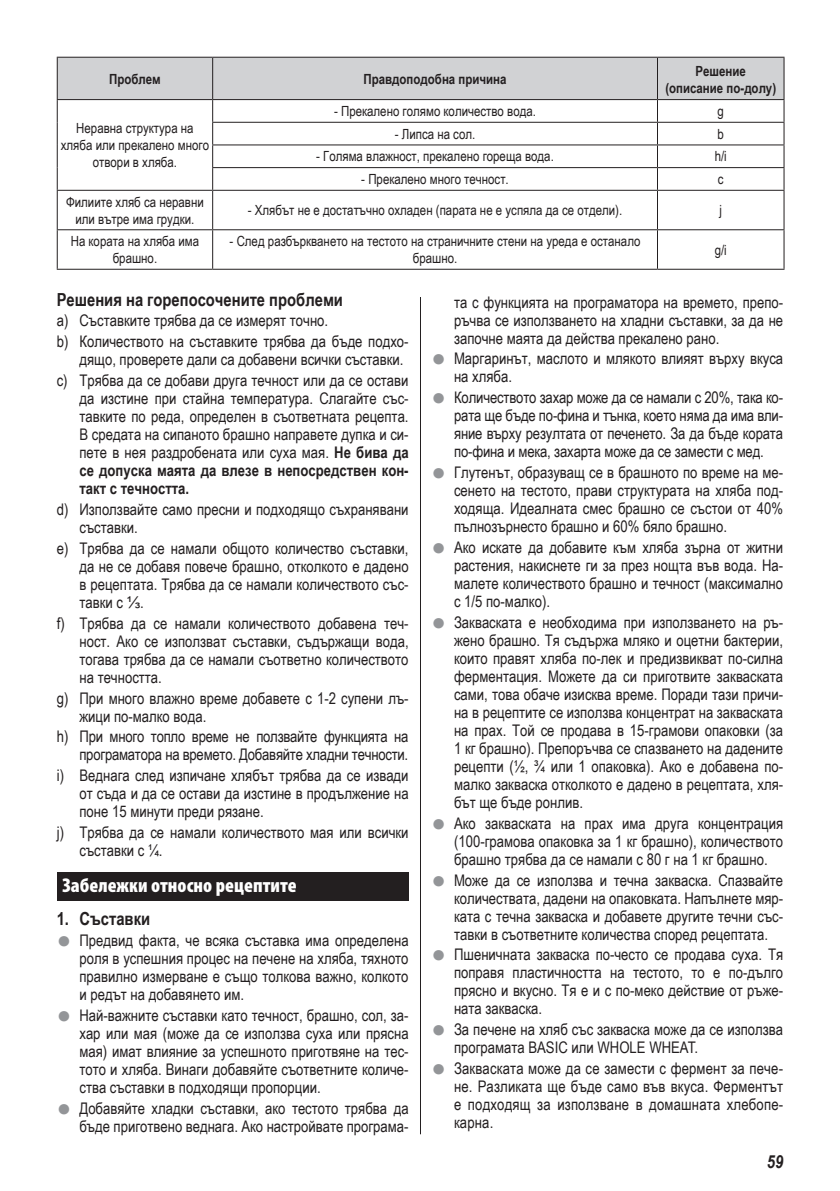
<style>
.page{position:relative;width:840px;height:1191px;background:#fff}
.page>*{position:absolute;margin:0;border:0;box-sizing:border-box;transform-origin:0 0}
.TYTUŁY{font:900 condensed 20px "Myriad Pro";letter-spacing:.005em;color:#fff}
.podtytuł{font:700 18px "Arial Narrow";color:#231f20}
.t1{font:italic 700 18px "Arial Narrow";color:#231f20}
.NORMALNY_kropka{font:16px/18px "Arial Narrow";color:#231f20;text-align:justify}
.Normalny_num_a__b__c{font:16px/18px "Arial Narrow";color:#231f20}
.NORMALNY{font:14px/16.8px "Arial Narrow";color:#231f20;text-align:center}
.NORMALNY-2{font:700 14px/16.8px "Arial Narrow";color:#231f20;text-align:center}
.s1{font-weight:700}
.s2{font-family:"Arial"}
.s3{font-family:"Arial";font-size:24px;color:#939598}
</style>
<div class="page">
<hr style="left:420px;top:57px;width:1px;height:1077px;background:#231f20">
<div style="left:57px;top:872px;width:351px;height:28px;background:#231f20"></div>
<div style="left:414px;top:38px;width:14px;height:259px;background:#fff"></div>
<svg style="left:57px;top:58px;width:727px;height:132px"></svg>
<hr style="left:57px;top:190px;width:155px;height:1px;background:#231f20">
<hr style="left:57px;top:191px;width:1px;height:38px;background:#231f20">
<hr style="left:212px;top:190px;width:445px;height:1px;background:#231f20">
<hr style="left:212px;top:191px;width:1px;height:38px;background:#231f20">
<hr style="left:657px;top:190px;width:127px;height:1px;background:#231f20">
<hr style="left:656px;top:191px;width:1px;height:38px;background:#231f20">
<hr style="left:783px;top:191px;width:1px;height:38px;background:#231f20">
<hr style="left:57px;top:229px;width:155px;height:1px;background:#231f20">
<hr style="left:57px;top:230px;width:1px;height:39px;background:#231f20">
<hr style="left:212px;top:229px;width:445px;height:1px;background:#231f20">
<hr style="left:212px;top:230px;width:1px;height:39px;background:#231f20">
<hr style="left:657px;top:229px;width:127px;height:1px;background:#231f20">
<hr style="left:656px;top:230px;width:1px;height:39px;background:#231f20">
<hr style="left:783px;top:230px;width:1px;height:39px;background:#231f20">
<hr style="left:57px;top:269px;width:155px;height:1px;background:#231f20">
<hr style="left:212px;top:269px;width:445px;height:1px;background:#231f20">
<hr style="left:657px;top:269px;width:127px;height:1px;background:#231f20">
<hr style="left:57px;top:57px;width:155px;height:1px;background:#231f20">
<hr style="left:57px;top:58px;width:1px;height:41px;background:#231f20">
<hr style="left:212px;top:57px;width:445px;height:1px;background:#231f20">
<hr style="left:212px;top:58px;width:1px;height:41px;background:#231f20">
<hr style="left:657px;top:57px;width:127px;height:1px;background:#231f20">
<hr style="left:656px;top:58px;width:1px;height:41px;background:#231f20">
<hr style="left:783px;top:58px;width:1px;height:41px;background:#231f20">
<hr style="left:57px;top:99px;width:155px;height:1px;background:#231f20">
<hr style="left:212px;top:99px;width:445px;height:1px;background:#231f20">
<hr style="left:657px;top:99px;width:127px;height:1px;background:#231f20">
<p class="NORMALNY-2" style="left:109px;top:70px;width:53px">Проблем</p>
<p class="NORMALNY-2" style="left:363px;top:70px;width:144px">Правдоподобна причина</p>
<p class="NORMALNY-2" style="left:665px;top:62px;width:112px">Решение (описание по-долу)</p>
<p class="NORMALNY" style="left:61px;top:119px;width:150px">Неравна структура на хляба или прекалено много отвори в хляба.</p>
<p class="NORMALNY" style="left:334px;top:102px;width:203px">- Прекалено голямо количество вода.</p>
<p class="NORMALNY" style="left:717px;top:102px;width:8px">g</p>
<p class="NORMALNY" style="left:394px;top:125px;width:82px">- Липса на сол.</p>
<p class="NORMALNY" style="left:717px;top:125px;width:8px">b</p>
<p class="NORMALNY" style="left:316px;top:147px;width:239px">- Голяма влажност, прекалено гореща вода.</p>
<p class="NORMALNY" style="left:714px;top:147px;width:14px">h/i</p>
<p class="NORMALNY" style="left:361px;top:170px;width:149px">- Прекалено много течност.</p>
<p class="NORMALNY" style="left:717px;top:170px;width:7px">c</p>
<p class="NORMALNY" style="left:66px;top:193px;width:139px">Филиите хляб са неравни или вътре има грудки.</p>
<p class="NORMALNY" style="left:248px;top:201px;width:375px">- Хлябът не е достатъчно охладен (парата не е успяла да се отдели).</p>
<p class="NORMALNY" style="left:719px;top:201px;width:4px">j</p>
<p class="NORMALNY" style="left:71px;top:232px;width:130px">На кората на хляба има брашно.</p>
<p class="NORMALNY" style="left:229px;top:232px;width:412px">- След разбъркването на тестото на страничните стени на уреда е останало брашно.</p>
<p class="NORMALNY" style="left:714px;top:241px;width:14px">g/i</p>
<p class="podtytuł" style="left:57px;top:286px;width:287px">Решения на горепосочените проблеми</p>
<p class="Normalny_num_a__b__c" style="left:57px;top:311px;width:273px">a) Съставките трябва да се измерят точно.</p>
<p class="Normalny_num_a__b__c" style="left:79px;top:332px;width:330px;text-indent:-23px">b) Количеството на съставките трябва да бъде подхо&shy;дящо, проверете дали са добавени всички съставки.</p>
<p class="Normalny_num_a__b__c" style="left:79px;top:371px;width:330px;text-align:justify;text-indent:-23px">c) Трябва да се добави друга течност или да се остави да изстине при стайна температура. Слагайте със&shy;тавките по реда, определен в съответната рецепта.<br>В средата на сипаното брашно направете дупка и си&shy;пете в нея раздробената или суха мая. <span class="s1">Не бива да се допуска маята да влезе в непосредствен кон&shy;такт с течността.</span></p>
<p class="Normalny_num_a__b__c" style="left:79px;top:500px;width:330px;text-indent:-23px">d) Използвайте само пресни и подходящо съхранявани съставки.</p>
<p class="Normalny_num_a__b__c" style="left:79px;top:538px;width:330px;text-align:justify;text-indent:-23px">e) Трябва да се намали общото количество съставки, да не се добавя повече брашно, отколкото е дадено в рецептата. Трябва да се намали количеството със&shy;тавки с <span class="s2">⅓</span>.</p>
<p class="Normalny_num_a__b__c" style="left:79px;top:613px;width:330px;text-align:justify;text-indent:-23px">f) Трябва да се намали количеството добавена теч&shy;ност. Ако се използват съставки, съдържащи вода, тогава трябва да се намали съответно количеството на течността.</p>
<p class="Normalny_num_a__b__c" style="left:79px;top:688px;width:330px;text-indent:-23px">g) При много влажно време добавете с 1-2 супени лъ&shy;жици по-малко вода.</p>
<p class="Normalny_num_a__b__c" style="left:57px;top:727px;width:353px;text-align:right">h) При много топло време не ползвайте функцията на програматора на времето. Добавяйте хладни течности.</p>
<p class="Normalny_num_a__b__c" style="left:79px;top:766px;width:330px;text-align:justify;text-indent:-23px">i) Веднага след изпичане хлябът трябва да се извади от съда и да се остави да изстине в продължение на поне 15 минути преди рязане.</p>
<p class="Normalny_num_a__b__c" style="left:79px;top:823px;width:330px;text-indent:-23px">j) Трябва да се намали количеството мая или всички съставки с ¼.</p>
<p class="TYTUŁY" style="left:62px;top:873px;width:236px">Забележки относно рецептите</p>
<p class="podtytuł" style="left:57px;top:905px;width:95px">1. Съставки</p>
<p class="NORMALNY_kropka" style="left:79px;top:931px;width:330px;text-indent:-23px"><span class="s3">●</span> Предвид факта, че всяка съставка има определена роля в успешния процес на печене на хляба, тяхното правилно измерване е също толкова важно, колкото и редът на добавянето им.</p>
<p class="NORMALNY_kropka" style="left:79px;top:1005px;width:330px;text-indent:-23px"><span class="s3">●</span> Най-важните съставки като течност, брашно, сол, за&shy;хар или мая (може да се използва суха или прясна мая) имат влияние за успешното приготвяне на тес&shy;тото и хляба. Винаги добавяйте съответните количе&shy;ства съставки в подходящи пропорции.</p>
<p class="NORMALNY_kropka" style="left:57px;top:1098px;width:353px;text-align:right"><span class="s3">●</span> Добавяйте хладки съставки, ако тестото трябва да бъде приготвено веднага. Ако настройвате програма-</p>
<p class="NORMALNY_kropka" style="left:454px;top:292px;width:330px">та с функцията на програматора на времето, препо&shy;ръчва се използването на хладни съставки, за да не започне маята да действа прекалено рано.</p>
<p class="NORMALNY_kropka" style="left:454px;top:349px;width:330px;text-indent:-23px"><span class="s3">●</span> Маргаринът, маслото и млякото влияят върху вкуса на хляба.</p>
<p class="NORMALNY_kropka" style="left:454px;top:388px;width:330px;text-indent:-23px"><span class="s3">●</span> Количеството захар може да се намали с 20%, така ко&shy;рата ще бъде по-фина и тънка, което няма да има вли&shy;яние върху резултата от печенето. За да бъде кората по-фина и мека, захарта може да се замести с мед.</p>
<p class="NORMALNY_kropka" style="left:454px;top:463px;width:330px;text-indent:-23px"><span class="s3">●</span> Глутенът, образуващ се в брашното по време на ме&shy;сенето на тестото, прави структурата на хляба под&shy;ходяща. Идеалната смес брашно се състои от 40% пълнозърнесто брашно и 60% бяло брашно.</p>
<p class="NORMALNY_kropka" style="left:454px;top:538px;width:330px;text-indent:-23px"><span class="s3">●</span> Ако искате да добавите към хляба зърна от житни растения, накиснете ги за през нощта във вода. На&shy;малете количеството брашно и течност (максимално с 1/5 по-малко).</p>
<p class="NORMALNY_kropka" style="left:454px;top:612px;width:330px;text-indent:-23px"><span class="s3">●</span> Закваската е необходима при използването на ръ&shy;жено брашно. Тя съдържа мляко и оцетни бактерии, които правят хляба по-лек и предизвикват по-силна ферментация. Можете да си приготвите закваската сами, това обаче изисква време. Поради тази причи&shy;на в рецептите се използва концентрат на закваската на прах. Той се продава в 15-грамови опаковки (за 1 кг брашно). Препоръчва се спазването на дадените рецепти (½, ¾ или 1 опаковка). Ако е добавена по&shy;малко закваска отколкото е дадено в рецептата, хля&shy;бът ще бъде ронлив.</p>
<p class="NORMALNY_kropka" style="left:454px;top:813px;width:330px;text-indent:-23px"><span class="s3">●</span> Ако закваската на прах има друга концентрация (100-грамова опаковка за 1 кг брашно), количеството брашно трябва да се намали с 80 г на 1 кг брашно.</p>
<p class="NORMALNY_kropka" style="left:454px;top:870px;width:330px;text-indent:-23px"><span class="s3">●</span> Може да се използва и течна закваска. Спазвайте количествата, дадени на опаковката. Напълнете мяр&shy;ката с течна закваска и добавете другите течни със&shy;тавки в съответните количества според рецептата.</p>
<p class="NORMALNY_kropka" style="left:454px;top:945px;width:330px;text-indent:-23px"><span class="s3">●</span> Пшеничната закваска по-често се продава суха. Тя поправя пластичността на тестото, то е по-дълго прясно и вкусно. Тя е и с по-меко действие от ръже&shy;ната закваска.</p>
<p class="NORMALNY_kropka" style="left:454px;top:1020px;width:330px;text-indent:-23px"><span class="s3">●</span> За печене на хляб със закваска може да се използва програмата BASIC или WHOLE WHEAT.</p>
<p class="NORMALNY_kropka" style="left:454px;top:1059px;width:330px;text-indent:-23px"><span class="s3">●</span> Закваската може да се замести с фермент за пече&shy;не. Разликата ще бъде само във вкуса. Ферментът е подходящ за използване в домашната хлебопе&shy;карна.</p>
<p class="t1" style="left:766px;top:1148px;width:18px">59</p>
</div>
